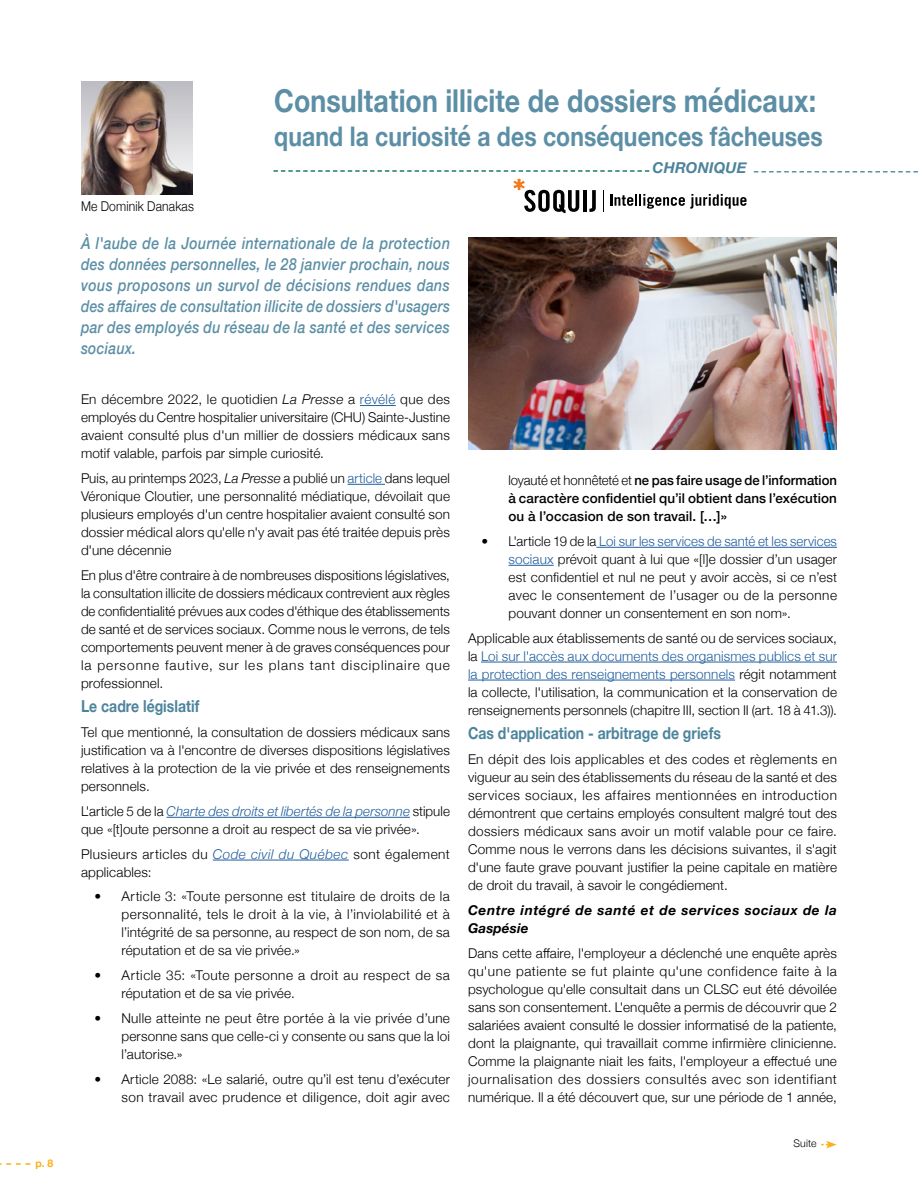
<style>
.page{position:relative;width:918px;height:1188px;background:#fff}
.page>*{position:absolute;margin:0;border:0;box-sizing:border-box;transform-origin:0 0}
.t1{font:700 31.5px "Helvetica Neue";letter-spacing:.005em;color:#5c8fa5;scale:.85 1}
.t2{font:700 27px "Helvetica Neue";letter-spacing:.005em;color:#5c8fa5;scale:.85 1}
.t3{font:italic 500 16.5px/21px "Helvetica Neue";letter-spacing:.02em;color:#5c8fa5;text-align:justify;scale:.85 1}
.t4{font:700 16.5px "Helvetica Neue";color:#4d849c;scale:.85 1}
.t5{font:italic 700 15px "Helvetica Neue";letter-spacing:.01em;color:#4d849c}
.t6{font:300 13.5px/18px "Helvetica Neue";letter-spacing:.015em;color:#000;text-align:justify}
.t7{font:300 13.5px/18px "Helvetica Neue";letter-spacing:.035em;color:#000}
.t8{font:500 13.5px/18px "Helvetica Neue";letter-spacing:.01em;color:#000;text-align:justify}
.t9{font:italic 700 13.5px/18px "Helvetica Neue";letter-spacing:.045em;color:#000}
.t10{font:300 13.5px "Helvetica Neue";letter-spacing:.015em;color:#000;scale:.9 1}
.t11{font:300 10.5px "Helvetica Neue";letter-spacing:.02em;color:#000}
.t12{font:700 10.5px "Helvetica Neue";color:#fcaf17}
.s1{font-style:italic}
.s2{color:#215e9e}
.s3{font-style:italic;color:#215e9e}
.s4{font-weight:300}
</style>
<div class="page">
<svg style="left:0;top:1163px;width:30px;height:2px"></svg>
<hr style="left:360px;top:405px;width:36px;height:1px;background:#215e9e">
<hr style="left:348px;top:484px;width:37px;height:1px;background:#215e9e">
<hr style="left:167px;top:817px;width:243px;height:1px;background:#215e9e">
<hr style="left:213px;top:860px;width:136px;height:1px;background:#215e9e">
<svg style="left:610px;top:194px;width:137px;height:15px"></svg>
<svg style="left:603px;top:190px;width:1px;height:22px"></svg>
<hr style="left:583px;top:190px;width:4px;height:22px;background:#000">
<svg style="left:589px;top:190px;width:7px;height:22px"></svg>
<svg style="left:514px;top:179px;width:65px;height:34px"></svg>
<svg style="left:273px;top:170px;width:376px;height:2px"></svg>
<svg style="left:754px;top:171px;width:164px;height:2px"></svg>
<img style="left:468px;top:237px;width:369px;height:212px">
<img style="left:81px;top:82px;width:111px;height:112px">
<hr style="left:596px;top:547px;width:241px;height:1px;background:#215e9e">
<hr style="left:508px;top:565px;width:46px;height:1px;background:#215e9e">
<hr style="left:481px;top:662px;width:356px;height:1px;background:#215e9e">
<hr style="left:468px;top:680px;width:267px;height:1px;background:#215e9e">
<svg style="left:821px;top:1141px;width:16px;height:7px"></svg>
<p class="t12" style="left:36px;top:1155px;width:19px">p. 8</p>
<h1 class="t1" style="left:274px;top:76px;width:639px">Consultation illicite de dossiers médicaux:</h1>
<h2 class="t2" style="left:274px;top:115px;width:647px">quand la curiosité a des conséquences fâcheuses</h2>
<p class="t10" style="left:81px;top:196px;width:127px">Me Dominik Danakas</p>
<p class="t3" style="left:81px;top:232px;width:436px">À l'aube de la Journée internationale de la protection des données personnelles, le 28 janvier prochain, nous vous proposons un survol de décisions rendues dans des affaires de consultation illicite de dossiers d'usagers par des employés du réseau de la santé et des services sociaux.</p>
<p class="t6" style="left:81px;top:389px;width:371px">En décembre 2022, le quotidien <span class="s1">La Presse</span> a <span class="s2">révélé</span> que des employés du Centre hospitalier universitaire (CHU) Sainte-Justine avaient consulté plus d'un millier de dossiers médicaux sans motif valable, parfois par simple curiosité.</p>
<p class="t6" style="left:81px;top:468px;width:371px">Puis, au printemps 2023, <span class="s1">La Presse</span> a publié un <span class="s2">article</span> dans lequel Véronique Cloutier, une personnalité médiatique, dévoilait que plusieurs employés d'un centre hospitalier avaient consulté son dossier médical alors qu'elle n'y avait pas été traitée depuis près d'une décennie</p>
<p class="t6" style="left:81px;top:565px;width:371px">En plus d'être contraire à de nombreuses dispositions législatives, la consultation illicite de dossiers médicaux contrevient aux règles de confidentialité prévues aux codes d'éthique des établissements de santé et de services sociaux. Comme nous le verrons, de tels comportements peuvent mener à de graves conséquences pour la personne fautive, sur les plans tant disciplinaire que professionnel.</p>
<p class="t4" style="left:81px;top:694px;width:141px">Le cadre législatif</p>
<p class="t6" style="left:81px;top:722px;width:371px">Tel que mentionné, la consultation de dossiers médicaux sans justification va à l'encontre de diverses dispositions législatives relatives à la protection de la vie privée et des renseignements personnels.</p>
<p class="t6" style="left:81px;top:801px;width:371px">L'article 5 de la <span class="s3">Charte des droits et libertés de la personne</span> stipule que «[t]oute personne a droit au respect de sa vie privée».</p>
<p class="t7" style="left:81px;top:844px;width:370px">Plusieurs articles du <span class="s3">Code civil du Québec</span> sont également applicables:</p>
<p class="t6" style="left:122px;top:887px;width:330px;text-indent:-27px">• Article 3: «Toute personne est titulaire de droits de la personnalité, tels le droit à la vie, à l’inviolabilité et à l’intégrité de sa personne, au respect de son nom, de sa réputation et de sa vie privée.»</p>
<p class="t7" style="left:122px;top:965px;width:330px;text-indent:-27px">• Article 35: «Toute personne a droit au respect de sa réputation et de sa vie privée.</p>
<p class="t6" style="left:122px;top:1008px;width:330px;text-indent:-27px">• Nulle atteinte ne peut être portée à la vie privée d’une personne sans que celle-ci y consente ou sans que la loi l’autorise.»</p>
<p class="t6" style="left:94px;top:1069px;width:357px;text-align:right">• Article 2088: «Le salarié, outre qu’il est tenu d’exécuter son travail avec prudence et diligence, doit agir avec</p>
<p class="t5" style="left:653px;top:156px;width:96px">CHRONIQUE</p>
<p class="t8" style="left:508px;top:470px;width:330px"><span class="s4">loyauté et honnêteté et</span> ne pas faire usage de l’information à caractère confidentiel qu’il obtient dans l’exécution ou à l’occasion de son travail. […]»</p>
<p class="t6" style="left:508px;top:531px;width:330px;text-indent:-27px">• L'article 19 de la <span class="s2">Loi sur les services de santé et les services sociaux</span> prévoit quant à lui que «[l]e dossier d’un usager est confidentiel et nul ne peut y avoir accès, si ce n’est avec le consentement de l’usager ou de la personne pouvant donner un consentement en son nom».</p>
<p class="t6" style="left:468px;top:628px;width:371px">Applicable aux établissements de santé ou de services sociaux, la <span class="s2">Loi sur l'accès aux documents des organismes publics et sur la protection des renseignements personnels</span> régit notamment la collecte, l'utilisation, la communication et la conservation de renseignements personnels (chapitre III, section II (art. 18 à 41.3)).</p>
<p class="t4" style="left:468px;top:721px;width:299px">Cas d'application - arbitrage de griefs</p>
<p class="t6" style="left:468px;top:749px;width:371px">En dépit des lois applicables et des codes et règlements en vigueur au sein des établissements du réseau de la santé et des services sociaux, les affaires mentionnées en introduction démontrent que certains employés consultent malgré tout des dossiers médicaux sans avoir un motif valable pour ce faire.<br>Comme nous le verrons dans les décisions suivantes, il s'agit d'une faute grave pouvant justifier la peine capitale en matière de droit du travail, à savoir le congédiement.</p>
<p class="t9" style="left:468px;top:901px;width:370px">Centre intégré de santé et de services sociaux de la<br>Gaspésie</p>
<p class="t6" style="left:468px;top:943px;width:371px">Dans cette affaire, l'employeur a déclenché une enquête après qu'une patiente se fut plainte qu'une confidence faite à la psychologue qu'elle consultait dans un CLSC eut été dévoilée sans son consentement. L'enquête a permis de découvrir que 2 salariées avaient consulté le dossier informatisé de la patiente, dont la plaignante, qui travaillait comme infirmière clinicienne.<br>Comme la plaignante niait les faits, l'employeur a effectué une journalisation des dossiers consultés avec son identifiant numérique. Il a été découvert que, sur une période de 1 année,</p>
<p class="t11" style="left:793px;top:1134px;width:25px">Suite</p>
</div>
